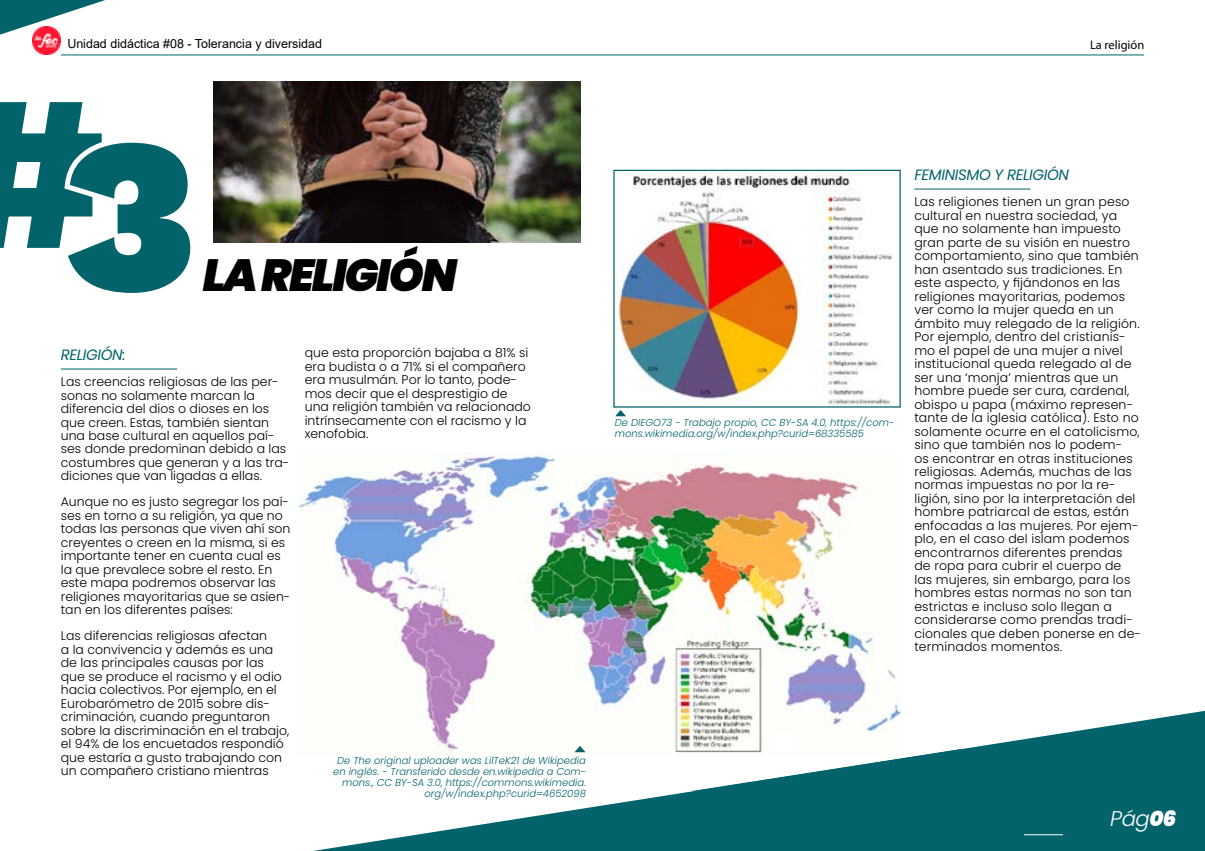
<style>
.page{position:relative;width:1205px;height:851px;background:#fff}
.page>*{position:absolute;margin:0;border:0;box-sizing:border-box;transform-origin:0 0}
.t1{font:900 220.75px "Work Sans";color:#02636b}
.t2{font:italic 900 45px "Poppins";letter-spacing:-.05em;color:#000}
.t3{font:italic 300 21.25px "Poppins";color:#fff}
.t4{font:italic 15px "Poppins";letter-spacing:-.025em;color:#02636b}
.t5{font:300 12.5px/13.5px "Poppins";color:#000}
.t6{font:12.5px "Arial";color:#000}
.t7{font:12.5px "Myriad Pro";color:#000}
.t8{font:italic 300 10px/10.8px "Poppins";color:#02636b}
.s1{color:#fff}
.s2{font-weight:900}
</style>
<div class="page">
<svg style="left:320px;top:709px;width:885px;height:141px;fill:#02636b"></svg>
<img style="left:33px;top:39px;width:28px;height:16px">
<hr style="left:61px;top:55px;width:1083px;height:1px;background:#02636b">
<svg style="left:0;top:0;width:105px;height:39px"></svg>
<hr style="left:1024px;top:834px;width:39px;height:1px;background:#fff">
<hr style="left:61px;top:369px;width:116px;height:1px;background:#02636b">
<img style="left:615px;top:172px;width:278px;height:233px">
<div style="left:613px;top:170px;width:288px;height:237px;border:1px solid #02636b"></div>
<img style="left:295px;top:452px;width:605px;height:304px">
<hr style="left:914px;top:189px;width:116px;height:1px;background:#02636b">
<svg style="left:691px;top:749px;width:270px;height:59px"></svg>
<svg style="left:574px;top:745px;width:11px;height:7px"></svg>
<svg style="left:615px;top:410px;width:11px;height:6px"></svg>
<img style="left:213px;top:82px;width:368px;height:161px">
<p class="t6" style="left:67px;top:35px;width:256px">Unidad didáctica #08 - Tolerancia y diversidad</p>
<h1 class="t1" style="left:-51px;top:5px;width:249px">#<span class="s1">3</span></h1>
<h2 class="t2" style="left:203px;top:249px;width:255px">LA RELIGIÓN</h2>
<p class="t4" style="left:61px;top:346px;width:66px">RELIGIÓN:</p>
<p class="t5" style="left:61px;top:375px;width:230px">Las creencias religiosas de las per&shy;sonas no solamente marcan la diferencia del dios o dioses en los que creen. Estas, también sientan una base cultural en aquellos paí&shy;ses donde predominan debido a las costumbres que generan y a las tra&shy;diciones que van ligadas a ellas.</p>
<p class="t5" style="left:61px;top:495px;width:231px">Aunque no es justo segregar los paí&shy;ses en torno a su religión, ya que no todas las personas que viven ahí son creyentes o creen en la misma, si es importante tener en cuenta cual es la que prevalece sobre el resto. En este mapa podremos observar las religiones mayoritarias que se asien&shy;tan en los diferentes países:</p>
<p class="t5" style="left:61px;top:629px;width:230px">Las diferencias religiosas afectan<br>a la convivencia y además es una de las principales causas por las que se produce el racismo y el odio hacia colectivos. Por ejemplo, en el Eurobarómetro de 2015 sobre dis&shy;criminación, cuando preguntaron sobre la discriminación en el trabajo, el 94% de los encuetados respondió que estaría a gusto trabajando con un compañero cristiano mientras</p>
<p class="t5" style="left:305px;top:346px;width:228px">que esta proporción bajaba a 81% si era budista o a 71% si el compañero era musulmán. Por lo tanto, pode&shy;mos decir que el desprestigio de una religión también va relacionado intrínsecamente con el racismo y la xenofobia.</p>
<p class="t8" style="left:333px;top:755px;width:254px;text-align:right">De The original uploader was LilTeK21 de Wikipedia en inglés. - Transferido desde en.wikipedia a Com&shy;mons., CC BY-SA 3.0, https://commons.wikimedia. org/w/index.php?curid=4652098</p>
<p class="t7" style="left:1090px;top:37px;width:56px">La religión</p>
<p class="t8" style="left:615px;top:417px;width:281px">De DIEGO73 - Trabajo propio, CC BY-SA 4.0, https://com&shy;mons.wikimedia.org/w/index.php?curid=68335585</p>
<p class="t4" style="left:914px;top:166px;width:156px">FEMINISMO Y RELIGIÓN</p>
<p class="t5" style="left:914px;top:195px;width:228px">Las religiones tienen un gran peso cultural en nuestra sociedad, ya que no solamente han impuesto gran parte de su visión en nuestro comportamiento, sino que también han asentado sus tradiciones. En este aspecto, y fijándonos en las religiones mayoritarias, podemos ver como la mujer queda en un ámbito muy relegado de la religión.<br>Por ejemplo, dentro del cristianis&shy;mo el papel de una mujer a nivel institucional queda relegado al de ser una ‘monja’ mientras que un hombre puede ser cura, cardenal, obispo u papa (máximo represen&shy;tante de la iglesia católica). Esto no solamente ocurre en el catolicismo, sino que también nos lo podem-<br>os encontrar en otras instituciones religiosas. Además, muchas de las normas impuestas no por la re&shy;ligión, sino por la interpretación del hombre patriarcal de estas, están enfocadas a las mujeres. Por ejem&shy;plo, en el caso del islam podemos encontrarnos diferentes prendas de ropa para cubrir el cuerpo de las mujeres, sin embargo, para los hombres estas normas no son tan estrictas e incluso solo llegan a considerarse como prendas tradi&shy;cionales que deben ponerse en de&shy;terminados momentos.</p>
<h3 class="t3" style="left:1110px;top:805px;width:68px">Pág<span class="s2">06</span></h3>
</div>
